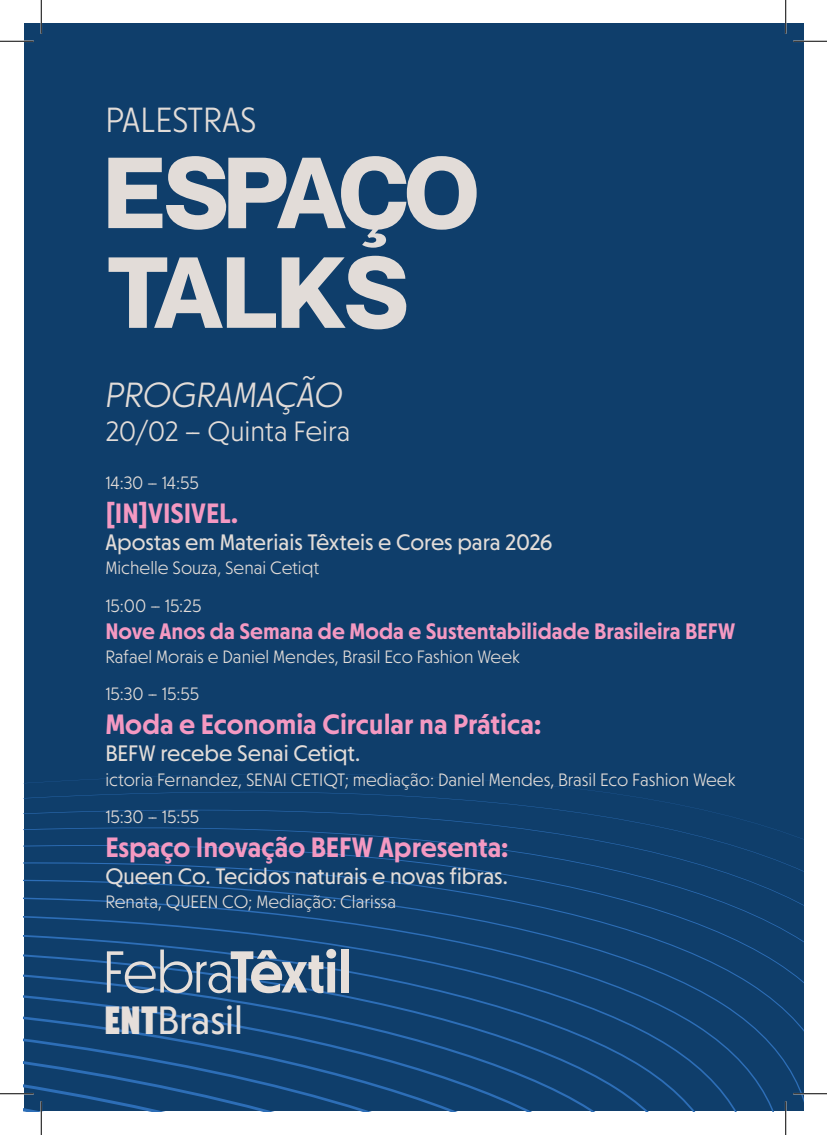
<style>
.page{position:relative;width:827px;height:1135px;background:#fff}
.page>*{position:absolute;margin:0;border:0;box-sizing:border-box;transform-origin:0 0}
.t1{font:40px "Otterco";color:#e6dfda}
.t2{font:italic 300 35.38px "Otterco";color:#e2dcd8}
.t3{font:300 35.38px "Otterco";color:#e2dcd8}
.t4{font:600 28.25px "Otterco";color:#f499c2}
.t5{font:300 28.25px "Otterco";letter-spacing:-.005em;color:#e2dcd8}
.t6{font:22.62px "Otterco";color:#e2dcd8}
.t7{font:600 22.62px "Otterco";color:#f499c2}
.t8{font:300 18.12px/37.5px "Otterco";color:#e2dcd8}
.s1{font-family:"Otterco Display";font-weight:800}
</style>
<div class="page">
<div style="left:24px;top:24px;width:779px;height:1087px;background:#0f3e6b"></div>
<svg style="left:24px;top:773px;width:779px;height:338px"></svg>
<svg style="left:108px;top:156px;width:368px;height:92px"></svg>
<svg style="left:109px;top:257px;width:167px;height:71px"></svg>
<svg style="left:282px;top:256px;width:124px;height:73px"></svg>
<svg style="left:107px;top:949px;width:229px;height:44px"></svg>
<div style="left:341px;top:949px;width:7px;height:43px;background:#e6dfda"></div>
<hr style="left:0;top:40px;width:34px;height:2px;background:#fff">
<hr style="left:793px;top:40px;width:34px;height:2px;background:#fff">
<hr style="left:40px;top:0;width:2px;height:34px;background:#fff">
<hr style="left:40px;top:1101px;width:2px;height:34px;background:#fff">
<hr style="left:0;top:41px;width:34px;height:1px;background:#000">
<hr style="left:793px;top:41px;width:34px;height:1px;background:#000">
<hr style="left:0;top:1093px;width:34px;height:1px;background:#000">
<hr style="left:793px;top:1093px;width:34px;height:1px;background:#000">
<hr style="left:41px;top:0;width:1px;height:34px;background:#000">
<hr style="left:41px;top:1101px;width:1px;height:34px;background:#000">
<hr style="left:785px;top:0;width:1px;height:34px;background:#000">
<hr style="left:785px;top:1101px;width:1px;height:34px;background:#000">
<h2 class="t3" style="left:105px;top:100px;width:152px">PALESTRAS</h2>
<h2 class="t2" style="left:105px;top:375px;width:239px">PROGRAMAÇÃO</h2>
<h3 class="t5" style="left:105px;top:415px;width:246px">20/02 -- Quinta Feira</h3>
<p class="t8" style="left:105px;top:464px;width:95px">14:30 -- 14:55</p>
<h3 class="t4" style="left:105px;top:496px;width:134px">[IN]VISIVEL.</h3>
<p class="t6" style="left:105px;top:529px;width:448px">Apostas em Materiais Têxteis e Cores para 2026</p>
<p class="t8" style="left:105px;top:549px;width:216px">Michelle Souza, Senai Cetiqt<br>15:00 -- 15:25</p>
<p class="t7" style="left:105px;top:617px;width:631px">Nove Anos da Semana de Moda e Sustentabilidade Brasileira BEFW</p>
<p class="t8" style="left:105px;top:638px;width:416px">Rafael Morais e Daniel Mendes, Brasil Eco Fashion Week<br>15:30 -- 15:55</p>
<h3 class="t4" style="left:105px;top:708px;width:437px">Moda e Economia Circular na Prática:</h3>
<p class="t6" style="left:105px;top:741px;width:256px">BEFW recebe Senai Cetiqt.</p>
<p class="t8" style="left:105px;top:761px;width:631px">ictoria Fernandez, SENAI CETIQT; mediação: Daniel Mendes, Brasil Eco Fashion Week<br>15:30 -- 15:55</p>
<h3 class="t4" style="left:105px;top:831px;width:404px">Espaço Inovação BEFW Apresenta:</h3>
<p class="t6" style="left:105px;top:863px;width:404px">Queen Co. Tecidos naturais e novas fibras.</p>
<p class="t8" style="left:105px;top:883px;width:292px">Renata, QUEEN CO; Mediação: Clarissa</p>
<h1 class="t1" style="left:104px;top:997px;width:140px"><span class="s1">ENT</span>Brasil</h1>
</div>
